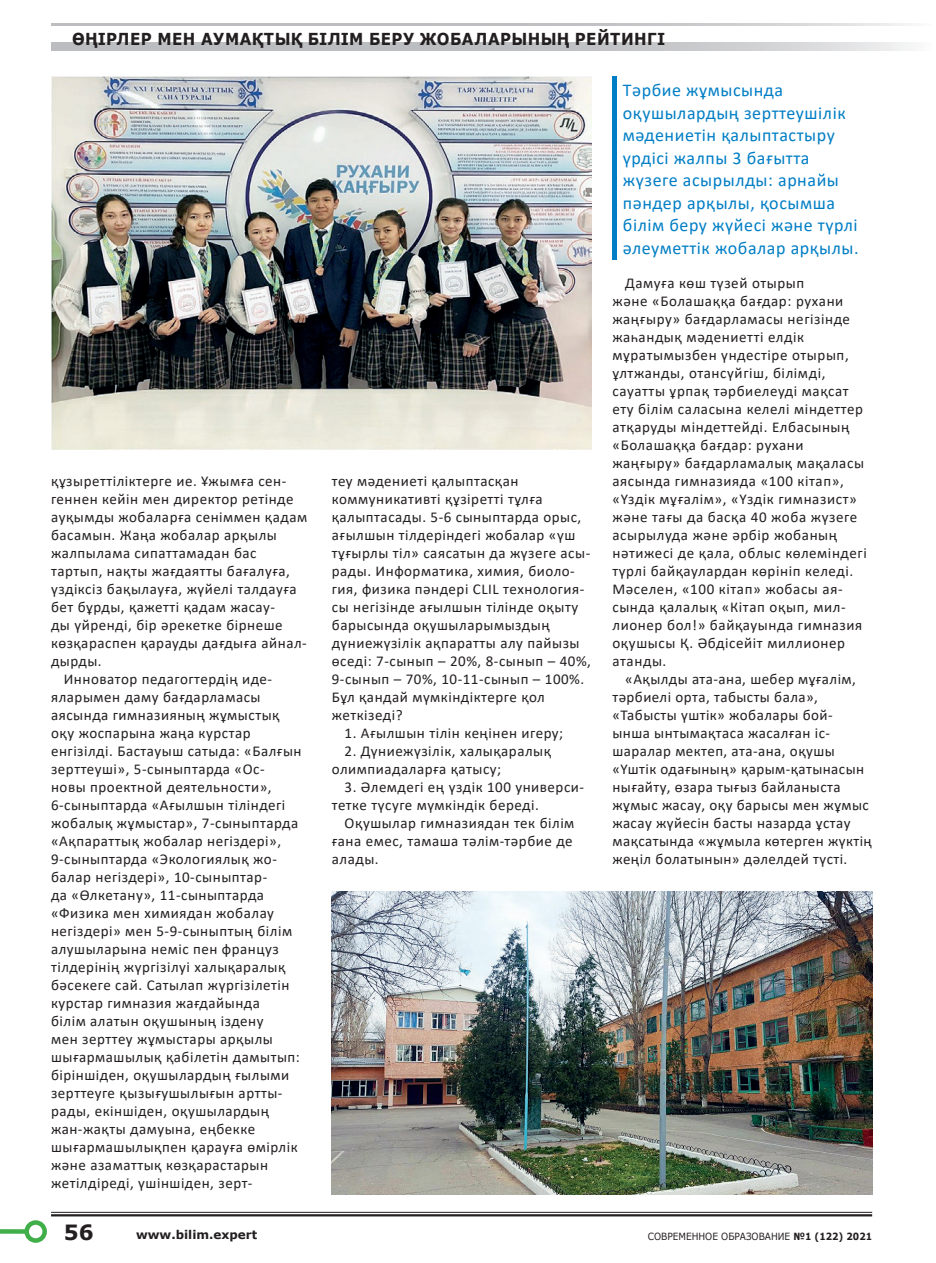
<style>
.page{position:relative;width:936px;height:1263px;background:#fff}
.page>*{position:absolute;margin:0;border:0;box-sizing:border-box;transform-origin:0 0}
.t1{font:700 21px "Verdana";color:#231f20}
.t2{font:18px/22.5px "Calibri";letter-spacing:.03em;color:#007ec5}
.t3{font:700 16.5px "Verdana";letter-spacing:.03em;color:#231f20;scale:.91 1}
.t4{font:15px/18px "Calibri";letter-spacing:.035em;color:#231f20}
.t5{font:700 12px "Verdana";color:#231f20}
.t6{font:9.9px "Verdana";color:#231f20;scale:.91 1}
.s1{font-weight:700}
</style>
<div class="page">
<div style="left:612px;top:77px;width:5px;height:183px;background:#007ec5"></div>
<img style="left:51px;top:77px;width:540px;height:372px">
<img style="left:332px;top:891px;width:540px;height:304px">
<hr style="left:51px;top:1212px;width:821px;height:1px;background:#231f20">
<hr style="left:51px;top:1214px;width:821px;height:2px;background:#231f20">
<svg style="left:51px;top:43px;width:857px;height:8px;background:#c5c5c8"></svg>
<div style="left:0;top:1229px;width:27px;height:5px;background:#40ae49"></div>
<div style="left:24px;top:1220px;width:23px;height:23px;border:4px solid #40ae49;border-radius:50%"></div>
<hr style="left:51px;top:23px;width:880px;height:3px;background:#bcbdc0">
<p class="t3" style="left:72px;top:27px;width:653px">ӨҢІРЛЕР МЕН АУМАҚТЫҚ БІЛІМ БЕРУ ЖОБАЛАРЫНЫҢ РЕЙТИНГІ</p>
<p class="t4" style="left:51px;top:472px;width:237px">құзыреттіліктерге ие. Ұжымға сен-</p>
<p class="t4" style="left:51px;top:490px;width:244px">геннен кейін мен директор ретінде</p>
<p class="t4" style="left:51px;top:508px;width:257px">ауқымды жобаларға сеніммен қадам</p>
<p class="t4" style="left:51px;top:526px;width:227px">басамын. Жаңа жобалар арқылы</p>
<p class="t4" style="left:51px;top:544px;width:207px">жалпылама сипаттамадан бас</p>
<p class="t4" style="left:51px;top:562px;width:240px">тартып, нақты жағдаятты бағалуға,</p>
<p class="t4" style="left:51px;top:580px;width:247px">үздіксіз бақылауға, жүйелі талдауға</p>
<p class="t4" style="left:51px;top:598px;width:225px">бет бұрды, қажетті қадам жасау-</p>
<p class="t4" style="left:51px;top:616px;width:233px">ды үйренді, бір әрекетке бірнеше</p>
<p class="t4" style="left:51px;top:634px;width:257px">көзқараспен қарауды дағдыға айнал-</p>
<p class="t4" style="left:51px;top:652px;width:52px">дырды.</p>
<p class="t4" style="left:64px;top:670px;width:210px">Инноватор педагогтердің иде-</p>
<p class="t4" style="left:51px;top:688px;width:211px">яларымен даму бағдарламасы</p>
<p class="t4" style="left:51px;top:706px;width:230px">аясында гимназияның жұмыстық</p>
<p class="t4" style="left:51px;top:724px;width:201px">оқу жоспарына жаңа курстар</p>
<p class="t4" style="left:51px;top:742px;width:252px">енгізілді. Бастауыш сатыда: «Балғын</p>
<p class="t4" style="left:51px;top:760px;width:215px">зерттеуші», 5-сыныптарда «Ос-</p>
<p class="t4" style="left:51px;top:778px;width:222px">новы проектной деятельности»,</p>
<p class="t4" style="left:51px;top:796px;width:236px">6-сыныптарда «Ағылшын тіліндегі</p>
<p class="t4" style="left:51px;top:814px;width:248px">жобалық жұмыстар», 7-сыныптарда</p>
<p class="t4" style="left:51px;top:832px;width:232px">«Ақпараттық жобалар негіздері»,</p>
<p class="t4" style="left:51px;top:850px;width:227px">9-сыныптарда «Экологиялық жо-</p>
<p class="t4" style="left:51px;top:868px;width:218px">балар негіздері», 10-сыныптар-</p>
<p class="t4" style="left:51px;top:886px;width:214px">да «Өлкетану», 11-сыныптарда</p>
<p class="t4" style="left:51px;top:904px;width:224px">«Физика мен химиядан жобалау</p>
<p class="t4" style="left:51px;top:922px;width:242px">негіздері» мен 5-9-сыныптың білім</p>
<p class="t4" style="left:51px;top:940px;width:229px">алушыларына неміс пен француз</p>
<p class="t4" style="left:51px;top:958px;width:236px">тілдерінің жүргізілуі халықаралық</p>
<p class="t4" style="left:51px;top:976px;width:240px">бәсекеге сай. Сатылап жүргізілетін</p>
<p class="t4" style="left:51px;top:994px;width:210px">курстар гимназия жағдайында</p>
<p class="t4" style="left:51px;top:1012px;width:214px">білім алатын оқушының іздену</p>
<p class="t4" style="left:51px;top:1030px;width:223px">мен зерттеу жұмыстары арқылы</p>
<p class="t4" style="left:51px;top:1048px;width:250px">шығармашылық қабілетін дамытып:</p>
<p class="t4" style="left:51px;top:1066px;width:240px">біріншіден, оқушылардың ғылыми</p>
<p class="t4" style="left:51px;top:1084px;width:233px">зерттеуге қызығушылығын артты-</p>
<p class="t4" style="left:51px;top:1102px;width:219px">рады, екіншіден, оқушылардың</p>
<p class="t4" style="left:51px;top:1120px;width:206px">жан-жақты дамуына, еңбекке</p>
<p class="t4" style="left:51px;top:1138px;width:248px">шығармашылықпен қарауға өмірлік</p>
<p class="t4" style="left:51px;top:1156px;width:218px">және азаматтық көзқарастарын</p>
<p class="t4" style="left:51px;top:1174px;width:203px">жетілдіреді, үшіншіден, зерт-</p>
<p class="t4" style="left:332px;top:472px;width:261px">теу мәдениеті қалыптасқан коммуникативті құзіретті тұлға қалыптасады. 5-6 сыныптарда орыс, ағылшын тілдеріндегі жобалар «үш тұғырлы тіл» саясатын да жүзеге асы&shy;рады. Информатика, химия, биоло&shy;гия, физика пәндері CLIL технология&shy;сы негізінде ағылшын тілінде оқыту барысында оқушыларымыздың дүниежүзілік ақпаратты алу пайызы өседі: 7-сынып – 20%, 8-сынып – 40%,<br>9-сынып – 70%, 10-11-сынып – 100%.<br>Бұл қандай мүмкіндіктерге қол жеткізеді?</p>
<p class="t4" style="left:344px;top:724px;width:220px">1. Ағылшын тілін кеңінен игеру;</p>
<p class="t4" style="left:332px;top:742px;width:221px;text-indent:13px">2. Дүниежүзілік, халықаралық олимпиадаларға қатысу;</p>
<p class="t4" style="left:332px;top:778px;width:254px;text-indent:13px">3. Әлемдегі ең үздік 100 универси&shy;тетке түсуге мүмкіндік береді.</p>
<p class="t4" style="left:332px;top:814px;width:244px;text-align:justify;text-indent:13px">Оқушылар гимназиядан тек білім ғана емес, тамаша тәлім-тәрбие де алады.</p>
<p class="t2" style="left:623px;top:78px;width:237px">Тәрбие жұмысында оқушылардың зерттеушілік мәдениетін қалыптастыру үрдісі жалпы 3 бағытта жүзеге асырылды: арнайы пәндер арқылы, қосымша білім беру жүйесі және түрлі әлеуметтік жобалар арқылы.</p>
<p class="t4" style="left:612px;top:274px;width:256px;text-indent:13px">Дамуға көш түзей отырып<br>және «Болашаққа бағдар: рухани жаңғыру» бағдарламасы негізінде жаһандық мәдениетті елдік мұратымызбен үндестіре отырып, ұлтжанды, отансүйгіш, білімді, сауатты ұрпақ тәрбиелеуді мақсат ету білім саласына келелі міндеттер атқаруды міндеттейді. Елбасының «Болашаққа бағдар: рухани жаңғыру» бағдарламалық мақаласы аясында гимназияда «100 кітап», «Үздік мұғалім», «Үздік гимназист» және тағы да басқа 40 жоба жүзеге асырылуда және әрбір жобаның нәтижесі де қала, облыс көлеміндегі түрлі байқаулардан көрініп келеді.<br>Мәселен, «100 кітап» жобасы ая&shy;сында қалалық «Кітап оқып, мил&shy;лионер бол!» байқауында гимназия оқушысы Қ. Әбдісейіт миллионер атанды.</p>
<p class="t4" style="left:612px;top:670px;width:261px;text-indent:13px">«Ақылды ата-ана, шебер мұғалім, тәрбиелі орта, табысты бала», «Табысты үштік» жобалары бой&shy;ынша ынтымақтаса жасалған іс&shy;шаралар мектеп, ата-ана, оқушы «Үштік одағының» қарым-қатынасын нығайту, өзара тығыз байланыста жұмыс жасау, оқу барысы мен жұмыс жасау жүйесін басты назарда ұстау мақсатында «жұмыла көтерген жүктің жеңіл болатынын» дәлелдей түсті.</p>
<h1 class="t1" style="left:64px;top:1217px;width:31px">56</h1>
<p class="t5" style="left:136px;top:1226px;width:123px">www.bilim.expert</p>
<p class="t6" style="left:647px;top:1229px;width:248px">СОВРЕМЕННОЕ ОБРАЗОВАНИЕ <span class="s1">№1 (122) 2021</span></p>
</div>
